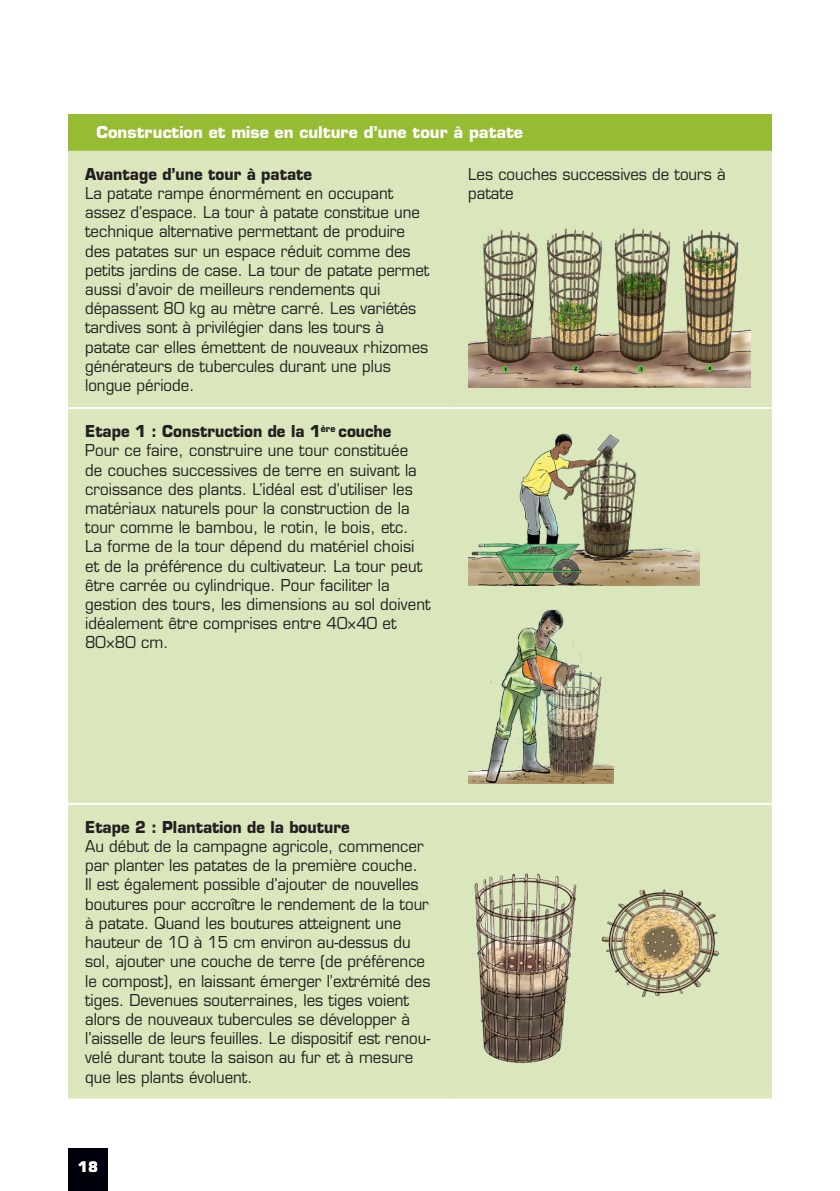
<style>
.page{position:relative;width:840px;height:1191px;background:#fff}
.page>*{position:absolute;margin:0;border:0;box-sizing:border-box;transform-origin:0 0}
.Texte_tableau_gauche{font:16px/19.2px "Eurostile LT Std";color:#231f20;scale:.94 1}
.Texte_tableau_gauche-2{font:700 16px "Eurostile LT Std";color:#231f20;scale:.94 1}
.Titre_encadré_2{font:700 16px "Eurostile LT Std";color:#fff}
.t1{font:700 14px "Eurostile LT Std";color:#fff;scale:.95 1}
</style>
<div class="page">
<div style="left:68px;top:1148px;width:40px;height:43px;background:#00000d"></div>
<div style="left:68px;top:115px;width:703px;height:36px;background:#96bc33"></div>
<div style="left:68px;top:151px;width:703px;height:947px;background:#dae6bc"></div>
<hr style="left:68px;top:407px;width:383px;height:2px;background:#fff">
<hr style="left:451px;top:407px;width:320px;height:2px;background:#fff">
<hr style="left:68px;top:803px;width:383px;height:2px;background:#fff">
<hr style="left:451px;top:803px;width:320px;height:2px;background:#fff">
<img style="left:468px;top:218px;width:281px;height:169px">
<img style="left:468px;top:864px;width:114px;height:205px">
<img style="left:468px;top:598px;width:145px;height:185px">
<img style="left:595px;top:880px;width:133px;height:122px">
<img style="left:468px;top:429px;width:230px;height:156px">
<p class="Titre_encadré_2" style="left:96px;top:122px;width:428px">Construction et mise en culture d’une tour à patate</p>
<p class="Texte_tableau_gauche-2" style="left:85px;top:164px;width:243px">Avantage d’une tour à patate</p>
<p class="Texte_tableau_gauche" style="left:85px;top:184px;width:367px">La patate rampe énormément en occupant assez d’espace. La tour à patate constitue une technique alternative permettant de produire des patates sur un espace réduit comme des petits jardins de case. La tour de patate permet aussi d’avoir de meilleurs rendements qui dépassent 80 kg au mètre carré. Les variétés tardives sont à privilégier dans les tours à patate car elles émettent de nouveaux rhizomes générateurs de tubercules durant une plus longue période.</p>
<p class="Texte_tableau_gauche" style="left:468px;top:164px;width:275px">Les couches successives de tours à patate</p>
<p class="Texte_tableau_gauche-2" style="left:85px;top:421px;width:327px">Etape 1 : Construction de la 1<sup>ère</sup> couche</p>
<p class="Texte_tableau_gauche" style="left:85px;top:441px;width:369px">Pour ce faire, construire une tour constituée<br>de couches successives de terre en suivant la croissance des plants. L’idéal est d’utiliser les matériaux naturels pour la construction de la tour comme le bambou, le rotin, le bois, etc.<br>La forme de la tour dépend du matériel choisi et de la préférence du cultivateur. La tour peut être carrée ou cylindrique. Pour faciliter la gestion des tours, les dimensions au sol doivent idéalement être comprises entre 40×40 et 80×80 cm.</p>
<p class="Texte_tableau_gauche-2" style="left:85px;top:817px;width:283px">Etape 2 : Plantation de la bouture</p>
<p class="Texte_tableau_gauche" style="left:85px;top:836px;width:369px">Au début de la campagne agricole, commencer par planter les patates de la première couche.<br>Il est également possible d’ajouter de nouvelles boutures pour accroître le rendement de la tour à patate. Quand les boutures atteignent une hauteur de 10 à 15 cm environ au-dessus du sol, ajouter une couche de terre (de préférence le compost), en laissant émerger l’extrémité des tiges. Devenues souterraines, les tiges voient alors de nouveaux tubercules se développer à l’aisselle de leurs feuilles. Le dispositif est renou&shy;velé durant toute la saison au fur et à mesure que les plants évoluent.</p>
<p class="t1" style="left:78px;top:1158px;width:22px">18</p>
</div>
